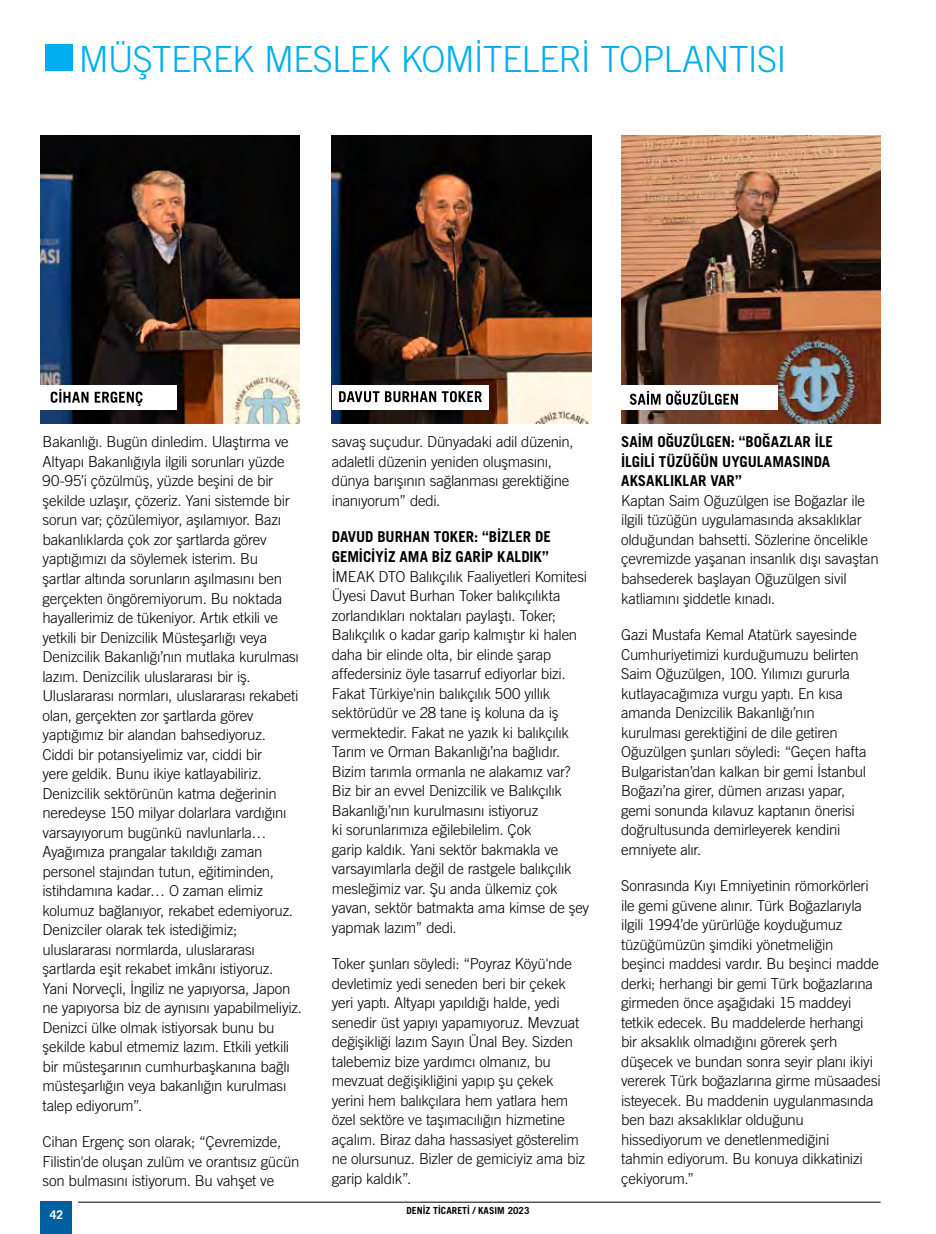
<style>
.page{position:relative;width:936px;height:1234px;background:#fff}
.page>*{position:absolute;margin:0;border:0;box-sizing:border-box;transform-origin:0 0}
.t1{font:300 36px "Trade Gothic LT";letter-spacing:-.02em;color:#00aeef}
.t2{font:300 15px/19.5px "Trade Gothic LT";letter-spacing:-.02em;color:#000}
.t3{font:700 15px/19.5px "Trade Gothic LT";letter-spacing:-.005em;color:#000}
.t4{font:700 12px "Trade Gothic LT";color:#fff}
.t5{font:700 9.75px "Trade Gothic LT";letter-spacing:.005em;color:#000}
</style>
<div class="page">
<div style="left:40px;top:1200px;width:32px;height:33px;background:#005f9e"></div>
<hr style="left:78px;top:1201px;width:802px;height:1px;background:#000">
<div style="left:45px;top:45px;width:27px;height:26px;background:#00aeef"></div>
<img style="left:40px;top:135px;width:260px;height:288px">
<div style="left:40px;top:385px;width:136px;height:24px;background:#fff"></div>
<svg style="left:51px;top:389px;width:91px;height:17px"></svg>
<img style="left:332px;top:135px;width:259px;height:288px">
<div style="left:332px;top:385px;width:157px;height:24px;background:#fff"></div>
<svg style="left:339px;top:391px;width:143px;height:11px"></svg>
<img style="left:621px;top:135px;width:259px;height:288px">
<div style="left:621px;top:385px;width:157px;height:24px;background:#fff"></div>
<svg style="left:629px;top:390px;width:108px;height:15px"></svg>
<h1 class="t1" style="left:79px;top:38px;width:709px">MÜŞTEREK MESLEK KOMİTELERİ TOPLANTISI</h1>
<p class="t2" style="left:43px;top:432px;width:261px">Bakanlığı. Bugün dinledim. Ulaştırma ve Altyapı Bakanlığıyla ilgili sorunları yüzde 90-95’i çözülmüş, yüzde beşini de bir şekilde uzlaşır, çözeriz. Yani sistemde bir sorun var; çözülemiyor, aşılamıyor. Bazı bakanlıklarda çok zor şartlarda görev yaptığımızı da söylemek isterim. Bu<br>şartlar altında sorunların aşılmasını ben gerçekten öngöremiyorum. Bu noktada hayallerimiz de tükeniyor. Artık etkili ve yetkili bir Denizcilik Müsteşarlığı veya Denizcilik Bakanlığı’nın mutlaka kurulması lazım. Denizcilik uluslararası bir iş.<br>Uluslararası normları, uluslararası rekabeti olan, gerçekten zor şartlarda görev yaptığımız bir alandan bahsediyoruz.<br>Ciddi bir potansiyelimiz var, ciddi bir<br>yere geldik. Bunu ikiye katlayabiliriz.<br>Denizcilik sektörünün katma değerinin neredeyse 150 milyar dolarlara vardığını varsayıyorum bugünkü navlunlarla… Ayağımıza prangalar takıldığı zaman personel stajından tutun, eğitiminden, istihdamına kadar… O zaman elimiz kolumuz bağlanıyor, rekabet edemiyoruz.<br>Denizciler olarak tek istediğimiz; uluslararası normlarda, uluslararası şartlarda eşit rekabet imkânı istiyoruz.<br>Yani Norveçli, İngiliz ne yapıyorsa, Japon ne yapıyorsa biz de aynısını yapabilmeliyiz.<br>Denizci ülke olmak istiyorsak bunu bu şekilde kabul etmemiz lazım. Etkili yetkili bir müsteşarının cumhurbaşkanına bağlı müsteşarlığın veya bakanlığın kurulması talep ediyorum”.</p>
<p class="t2" style="left:43px;top:1131px;width:258px">Cihan Ergenç son olarak; “Çevremizde,<br>Filistin'de oluşan zulüm ve orantısız gücün son bulmasını istiyorum. Bu vahşet ve</p>
<p class="t4" style="left:50px;top:1206px;width:15px">42</p>
<p class="t2" style="left:332px;top:432px;width:243px">savaş suçudur. Dünyadaki adil düzenin, adaletli düzenin yeniden oluşmasını, dünya barışının sağlanması gerektiğine inanıyorum” dedi.</p>
<p class="t3" style="left:332px;top:527px;width:220px">DAVUD BURHAN TOKER: “BİZLER DE<br>GEMİCİYİZ AMA BİZ GARİP KALDIK”</p>
<p class="t2" style="left:332px;top:566px;width:259px">İMEAK DTO Balıkçılık Faaliyetleri Komitesi Üyesi Davut Burhan Toker balıkçılıkta zorlandıkları noktaları paylaştı. Toker; Balıkçılık o kadar garip kalmıştır ki halen daha bir elinde olta, bir elinde şarap affedersiniz öyle tasarruf ediyorlar bizi.<br>Fakat Türkiye'nin balıkçılık 500 yıllık sektörüdür ve 28 tane iş koluna da iş vermektedir. Fakat ne yazık ki balıkçılık Tarım ve Orman Bakanlığı’na bağlıdır.<br>Bizim tarımla ormanla ne alakamız var?<br>Biz bir an evvel Denizcilik ve Balıkçılık Bakanlığı’nın kurulmasını istiyoruz<br>ki sorunlarımıza eğilebilelim. Çok<br>garip kaldık. Yani sektör bakmakla ve varsayımlarla değil de rastgele balıkçılık mesleğimiz var. Şu anda ülkemiz çok yavan, sektör batmakta ama kimse de şey yapmak lazım” dedi.</p>
<p class="t2" style="left:332px;top:953px;width:255px">Toker şunları söyledi: “Poyraz Köyü'nde devletimiz yedi seneden beri bir çekek yeri yaptı. Altyapı yapıldığı halde, yedi senedir üst yapıyı yapamıyoruz. Mevzuat değişikliği lazım Sayın Ünal Bey. Sizden talebemiz bize yardımcı olmanız, bu mevzuat değişikliğini yapıp şu çekek yerini hem balıkçılara hem yatlara hem özel sektöre ve taşımacılığın hizmetine açalım. Biraz daha hassasiyet gösterelim ne olursunuz. Bizler de gemiciyiz ama biz garip kaldık”.</p>
<p class="t5" style="left:406px;top:1203px;width:124px">DENİZ TİCARETİ / KASIM 2023</p>
<p class="t3" style="left:621px;top:432px;width:213px">SAİM OĞUZÜLGEN: “BOĞAZLAR İLE<br>İLGİLİ TÜZÜĞÜN UYGULAMASINDA<br>AKSAKLIKLAR VAR”</p>
<p class="t2" style="left:621px;top:490px;width:259px">Kaptan Saim Oğuzülgen ise Boğazlar ile ilgili tüzüğün uygulamasında aksaklıklar olduğundan bahsetti. Sözlerine öncelikle çevremizde yaşanan insanlık dışı savaştan bahsederek başlayan Oğuzülgen sivil katliamını şiddetle kınadı.</p>
<p class="t2" style="left:621px;top:624px;width:247px">Gazi Mustafa Kemal Atatürk sayesinde Cumhuriyetimizi kurduğumuzu belirten Saim Oğuzülgen, 100. Yılımızı gururla kutlayacağımıza vurgu yaptı. En kısa amanda Denizcilik Bakanlığı’nın kurulması gerektiğini de dile getiren Oğuzülgen şunları söyledi: “Geçen hafta Bulgaristan’dan kalkan bir gemi İstanbul Boğazı’na girer, dümen arızası yapar, gemi sonunda kılavuz kaptanın önerisi doğrultusunda demirleyerek kendini emniyete alır.</p>
<p class="t2" style="left:621px;top:875px;width:261px">Sonrasında Kıyı Emniyetinin römorkörleri ile gemi güvene alınır. Türk Boğazlarıyla ilgili 1994’de yürürlüğe koyduğumuz tüzüğümüzün şimdiki yönetmeliğin beşinci maddesi vardır. Bu beşinci madde derki; herhangi bir gemi Türk boğazlarına girmeden önce aşağıdaki 15 maddeyi tetkik edecek. Bu maddelerde herhangi bir aksaklık olmadığını görerek şerh düşecek ve bundan sonra seyir planı ikiyi vererek Türk boğazlarına girme müsaadesi isteyecek. Bu maddenin uygulanmasında ben bazı aksaklıklar olduğunu hissediyorum ve denetlenmediğini<br>tahmin ediyorum. Bu konuya dikkatinizi çekiyorum.”</p>
</div>
